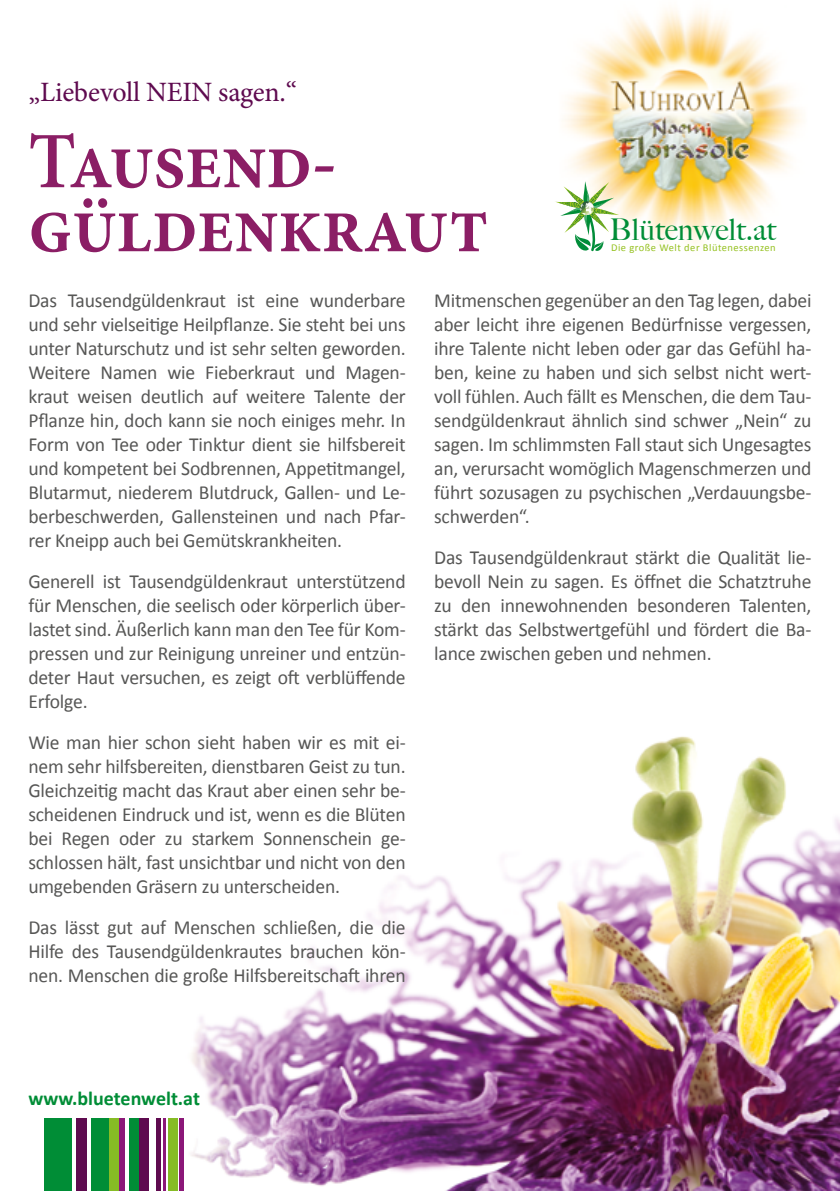
<style>
.page{position:relative;width:840px;height:1191px;background:#fff}
.page>*{position:absolute;margin:0;border:0;box-sizing:border-box;transform-origin:0 0}
.t1{font:600 80px/64px "Minion Pro";letter-spacing:-.01em;color:#8b1e65;scale:.94 1}
.t2{font:500 30px "Big Caslon";color:#008d36}
.t3{font:28px "Minion Pro";letter-spacing:-.01em;color:#5e0a4f}
.t4{font:20px/24px "Calibri";letter-spacing:-.01em;color:#575756;text-align:justify}
.t5{font:700 20px "Calibri";color:#008d36}
.t6{font:10.4px "Calibri";letter-spacing:.045em;color:#95c11f}
</style>
<div class="page">
<img style="left:564px;top:8px;width:238px;height:237px">
<img style="left:91px;top:736px;width:748px;height:455px">
<svg style="left:555px;top:181px;width:63px;height:71px"></svg>
<div style="left:44px;top:1118px;width:28px;height:73px;background:#008d36"></div>
<div style="left:76px;top:1118px;width:11px;height:73px;background:#5e0a4f"></div>
<div style="left:168px;top:1118px;width:10px;height:73px;background:#86bc25"></div>
<div style="left:139px;top:1118px;width:10px;height:73px;background:#5e0a4f"></div>
<div style="left:129px;top:1118px;width:10px;height:73px;background:#008d36"></div>
<hr style="left:156px;top:1118px;width:4px;height:73px;background:#5e0a4f">
<div style="left:92px;top:1118px;width:27px;height:73px;background:#008d36"></div>
<hr style="left:180px;top:1118px;width:4px;height:73px;background:#8b1878">
<hr style="left:163px;top:1118px;width:3px;height:73px;background:#8b1878">
<div style="left:119px;top:1118px;width:6px;height:73px;background:#8b1878"></div>
<div style="left:109px;top:1118px;width:10px;height:73px;background:#86bc25"></div>
<h3 class="t3" style="left:28px;top:73px;width:270px">„Liebevoll NEIN sagen.“</h3>
<h1 class="t1" style="left:28px;top:129px;width:491px">Tausend&shy;güldenkraut</h1>
<h2 class="t2" style="left:609px;top:212px;width:168px">Blütenwelt.at</h2>
<p class="t6" style="left:610px;top:241px;width:166px">Die große Welt der Blütenessenzen</p>
<p class="t4" style="left:28px;top:288px;width:379px">Das Tausendgüldenkraut ist eine wunderbare und sehr vielseitige Heilpflanze. Sie steht bei uns unter Naturschutz und ist sehr selten geworden.<br>Weitere Namen wie Fieberkraut und Magen&shy;kraut weisen deutlich auf weitere Talente der Pflanze hin, doch kann sie noch einiges mehr. In Form von Tee oder Tinktur dient sie hilfsbereit und kompetent bei Sodbrennen, Appetitmangel, Blutarmut, niederem Blutdruck, Gallen- und Le&shy;berbeschwerden, Gallensteinen und nach Pfar&shy;rer Kneipp auch bei Gemütskrankheiten.</p>
<p class="t4" style="left:28px;top:569px;width:379px">Generell ist Tausendgüldenkraut unterstützend für Menschen, die seelisch oder körperlich über&shy;lastet sind. Äußerlich kann man den Tee für Kom&shy;pressen und zur Reinigung unreiner und entzün&shy;deter Haut versuchen, es zeigt oft verblüffende Erfolge.</p>
<p class="t4" style="left:28px;top:730px;width:379px">Wie man hier schon sieht haben wir es mit ei&shy;nem sehr hilfsbereiten, dienstbaren Geist zu tun.<br>Gleichzeitig macht das Kraut aber einen sehr be&shy;scheidenen Eindruck und ist, wenn es die Blüten bei Regen oder zu starkem Sonnenschein ge&shy;schlossen hält, fast unsichtbar und nicht von den umgebenden Gräsern zu unterscheiden.</p>
<p class="t4" style="left:28px;top:915px;width:379px">Das lässt gut auf Menschen schließen, die die Hilfe des Tausendgüldenkrautes brauchen kön&shy;nen. Menschen die große Hilfsbereitschaft ihren</p>
<p class="t4" style="left:434px;top:288px;width:379px">Mitmenschen gegenüber an den Tag legen, dabei aber leicht ihre eigenen Bedürfnisse vergessen, ihre Talente nicht leben oder gar das Gefühl ha&shy;ben, keine zu haben und sich selbst nicht wert&shy;voll fühlen. Auch fällt es Menschen, die dem Tau&shy;sendgüldenkraut ähnlich sind schwer „Nein“ zu sagen. Im schlimmsten Fall staut sich Ungesagtes an, verursacht womöglich Magenschmerzen und führt sozusagen zu psychischen „Verdauungsbe&shy;schwerden“.</p>
<p class="t4" style="left:434px;top:545px;width:379px">Das Tausendgüldenkraut stärkt die Qualität lie&shy;bevoll Nein zu sagen. Es öffnet die Schatztruhe zu den innewohnenden besonderen Talenten, stärkt das Selbstwertgefühl und fördert die Ba&shy;lance zwischen geben und nehmen.</p>
<p class="t5" style="left:28px;top:1086px;width:173px">www.bluetenwelt.at</p>
</div>
